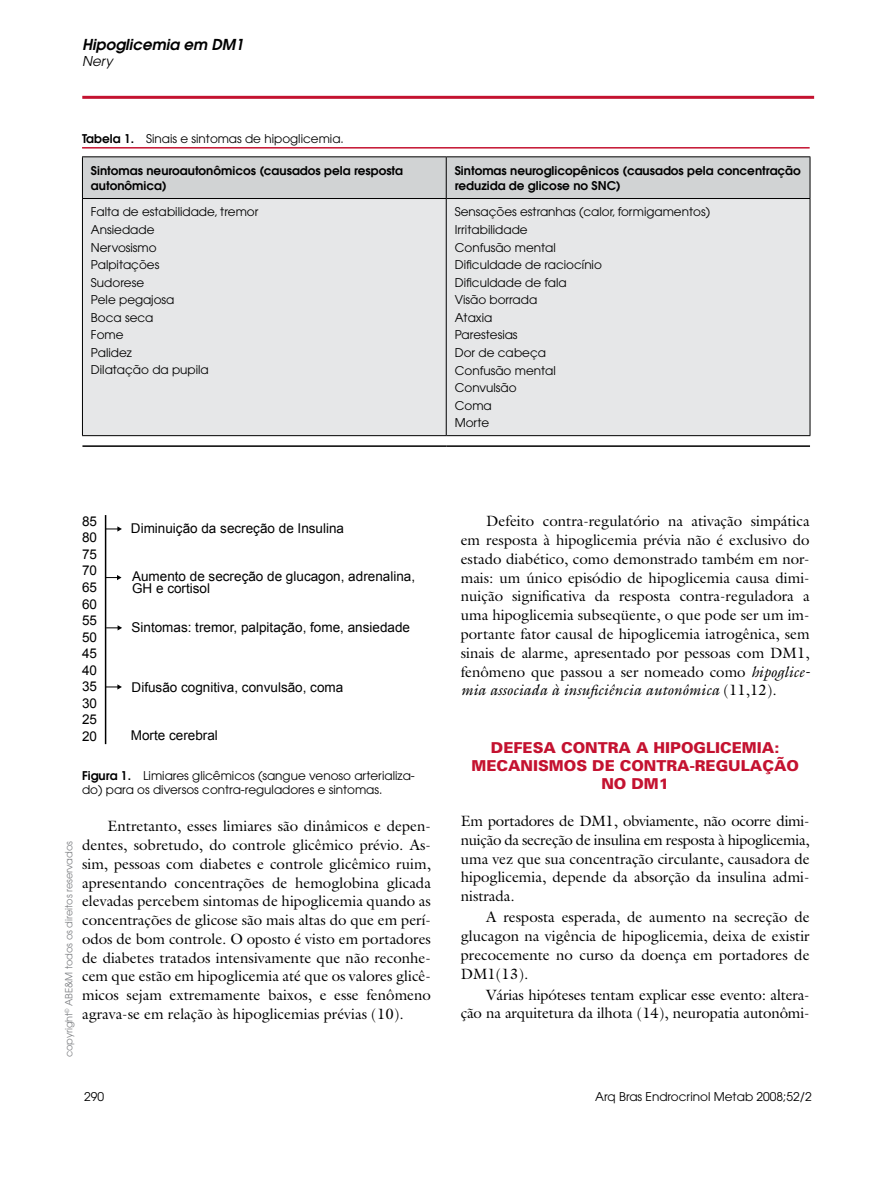
<style>
.page{position:relative;width:896px;height:1194px;background:#fff}
.page>*{position:absolute;margin:0;border:0;box-sizing:border-box;transform-origin:0 0}
.t1{font:15px/18.8px "Galliard";color:#000;text-align:justify}
.t2{font:900 15px "Univers";color:#c41230}
.t3{font:italic 600 15px "Avant Garde";color:#000}
.t4{font:13.5px/16.5px "Arial";color:#000;text-align:justify}
.t5{font:italic 13.5px "Avant Garde";color:#000}
.t6{font:12px/17.5px "Avant Garde";color:#000}
.t7{font:600 12px/15px "Avant Garde";color:#000}
.t8{font:9.9px "Avant Garde";letter-spacing:-.01em;color:#808285}
.s1{font-weight:600}
.s2{font-style:italic}
</style>
<div class="page">
<hr style="left:82px;top:96px;width:732px;height:3px;background:#c41230">
<hr style="left:105px;top:515px;width:1px;height:229px;background:#000">
<svg style="left:106px;top:526px;width:16px;height:5px"></svg>
<svg style="left:106px;top:574px;width:15px;height:6px"></svg>
<svg style="left:106px;top:625px;width:16px;height:5px"></svg>
<svg style="left:106px;top:684px;width:16px;height:5px"></svg>
<hr style="left:82px;top:147px;width:727px;height:1px;background:#c41230">
<div style="left:83px;top:157px;width:726px;height:41px;background:#d1d3d4"></div>
<div style="left:83px;top:199px;width:726px;height:236px;background:#e6e7e8"></div>
<hr style="left:82px;top:445px;width:364px;height:2px;background:#000">
<hr style="left:446px;top:445px;width:363px;height:2px;background:#000">
<hr style="left:82px;top:156px;width:364px;height:1px;background:#000">
<hr style="left:82px;top:157px;width:1px;height:41px;background:#000">
<hr style="left:446px;top:156px;width:364px;height:1px;background:#000">
<hr style="left:446px;top:157px;width:1px;height:41px;background:#000">
<hr style="left:809px;top:157px;width:1px;height:41px;background:#000">
<hr style="left:82px;top:198px;width:364px;height:1px;background:#000">
<hr style="left:82px;top:199px;width:1px;height:236px;background:#000">
<hr style="left:446px;top:198px;width:364px;height:1px;background:#000">
<hr style="left:446px;top:199px;width:1px;height:236px;background:#000">
<hr style="left:809px;top:199px;width:1px;height:236px;background:#000">
<hr style="left:82px;top:435px;width:364px;height:1px;background:#000">
<hr style="left:446px;top:435px;width:364px;height:1px;background:#000">
<p class="t3" style="left:82px;top:35px;width:163px">Hipoglicemia em DM1</p>
<p class="t5" style="left:82px;top:53px;width:32px">Nery</p>
<p class="t6" style="left:82px;top:130px;width:263px"><span class="s1">Tabela 1.</span> Sinais e sintomas de hipoglicemia.</p>
<p class="t7" style="left:91px;top:163px;width:314px">Sintomas neuroautonômicos (causados pela resposta autonômica)</p>
<p class="t7" style="left:454px;top:163px;width:347px">Sintomas neuroglicopênicos (causados pela concentração reduzida de glicose no SNC)</p>
<p class="t6" style="left:91px;top:203px;width:169px">Falta de estabilidade, tremor<br>Ansiedade<br>Nervosismo<br>Palpitações<br>Sudorese<br>Pele pegajosa<br>Boca seca<br>Fome<br>Palidez<br>Dilatação da pupila</p>
<p class="t6" style="left:454px;top:203px;width:257px">Sensações estranhas (calor, formigamentos)<br>Irritabilidade<br>Confusão mental<br>Dificuldade de raciocínio<br>Dificuldade de fala<br>Visão borrada<br>Ataxia<br>Parestesias<br>Dor de cabeça<br>Confusão mental<br>Convulsão<br>Coma<br>Morte</p>
<p class="t4" style="left:82px;top:513px;width:17px">85<br>80<br>75<br>70<br>65<br>60<br>55<br>50<br>45<br>40<br>35<br>30<br>25<br>20</p>
<p class="t4" style="left:131px;top:519px;width:215px">Diminuição da secreção de Insulina</p>
<p class="t4" style="left:132px;top:570px;width:284px;line-height:12px">Aumento de secreção de glucagon, adrenalina,<br>GH e cortisol</p>
<p class="t4" style="left:131px;top:619px;width:280px">Sintomas: tremor, palpitação, fome, ansiedade</p>
<p class="t4" style="left:132px;top:679px;width:213px">Difusão cognitiva, convulsão, coma</p>
<p class="t4" style="left:131px;top:727px;width:89px">Morte cerebral</p>
<p class="t6" style="left:82px;top:768px;width:334px;line-height:14.4px"><span class="s1">Figura 1.</span> Limiares glicêmicos (sangue venoso arterializa&shy;do) para os diversos contra-reguladores e sintomas.</p>
<p class="t1" style="left:82px;top:816px;width:350px;text-indent:26px">Entretanto, esses limiares são dinâmicos e depen&shy;dentes, sobretudo, do controle glicêmico prévio. As&shy;sim, pessoas com diabetes e controle glicêmico ruim, apresentando concentrações de hemoglobina glicada elevadas percebem sintomas de hipoglicemia quando as concentrações de glicose são mais altas do que em perí&shy;odos de bom controle. O oposto é visto em portadores de diabetes tratados intensivamente que não reconhe&shy;cem que estão em hipoglicemia até que os valores glicê&shy;micos sejam extremamente baixos, e esse fenômeno agrava-se em relação às hipoglicemias prévias (10).</p>
<p class="t8" style="left:63px;top:1056px;width:217px;rotate:-90deg">copyright<sup>©</sup> ABE&amp;M todos os direitos reservados</p>
<p class="t1" style="left:460px;top:511px;width:351px;text-indent:26px">Defeito contra-regulatório na ativação simpática em resposta à hipoglicemia prévia não é exclusivo do estado diabético, como demonstrado também em nor&shy;mais: um único episódio de hipoglicemia causa dimi&shy;nuição significativa da resposta contra-reguladora a uma hipoglicemia subseqüente, o que pode ser um im&shy;portante fator causal de hipoglicemia iatrogênica, sem sinais de alarme, apresentado por pessoas com DM1, fenômeno que passou a ser nomeado como <span class="s2">hipoglice&shy;mia associada à insuficiência autonômica</span> (11,12).</p>
<p class="t2" style="left:491px;top:738px;width:173px">DEFESA CONTRA A HIP</p>
<p class="t2" style="left:681px;top:738px;width:100px">OGLICEMIA:</p>
<p class="t2" style="left:471px;top:756px;width:329px">MECANISMOS DE CONTRA-REGULAÇÃO</p>
<p class="t2" style="left:601px;top:774px;width:69px">NO DM1</p>
<p class="t1" style="left:460px;top:811px;width:350px">Em portadores de DM1, obviamente, não ocorre dimi&shy;nuição da secreção de insulina em resposta à hipoglicemia, uma vez que sua concentração circulante, causadora de hipoglicemia, depende da absorção da insulina admi&shy;nistrada.</p>
<p class="t1" style="left:460px;top:907px;width:350px;text-indent:26px">A resposta esperada, de aumento na secreção de glucagon na vigência de hipoglicemia, deixa de existir precocemente no curso da doença em portadores de DM1(13).</p>
<p class="t1" style="left:460px;top:984px;width:350px;text-align:right">Várias hipóteses tentam explicar esse evento: altera-<br>ção na arquitetura da ilhota (14), neuropatia autonômi-</p>
<p class="t6" style="left:84px;top:1087px;width:21px">290</p>
<p class="t6" style="left:595px;top:1087px;width:218px">Arq Bras Endrocrinol Metab 2008;52/2</p>
</div>
